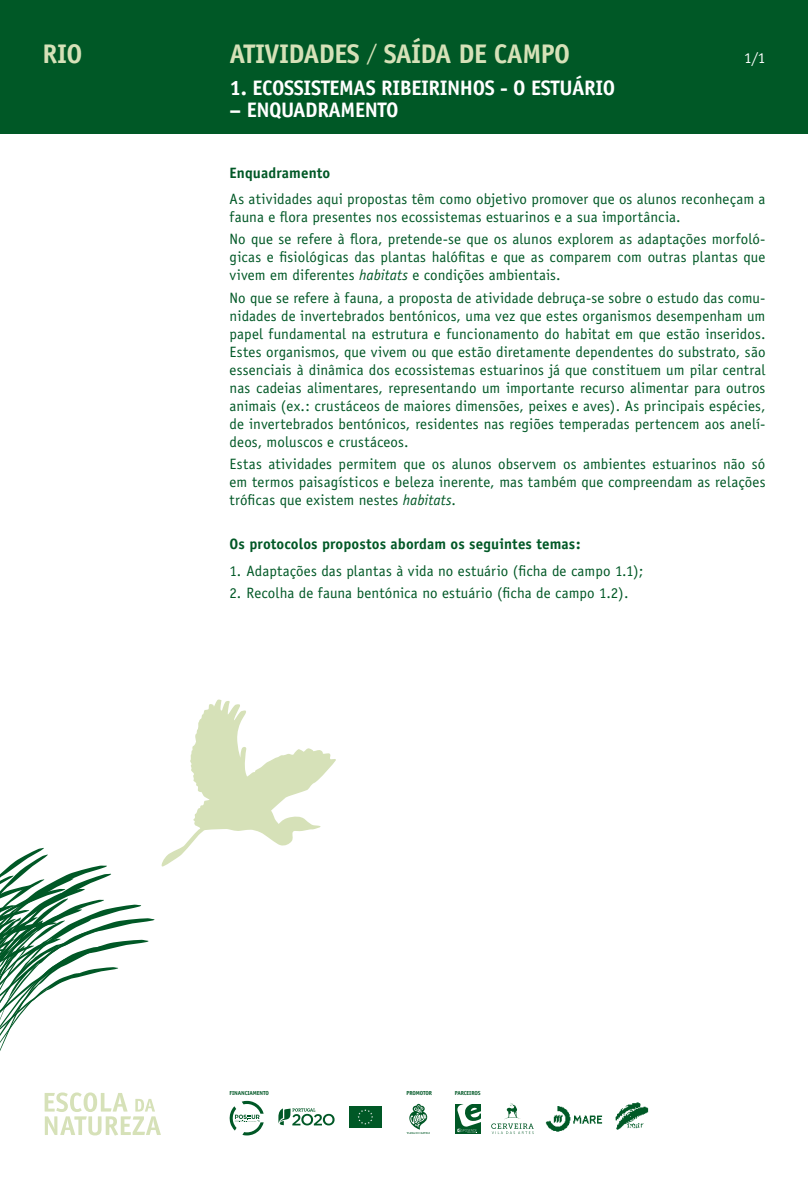
<style>
.page{position:relative;width:808px;height:1178px;background:#fff}
.page>*{position:absolute;margin:0;border:0;box-sizing:border-box;transform-origin:0 0}
.t1{font:700 27px "Officina Sans";letter-spacing:-.02em;color:#d6e1b8}
.t2{font:700 21px "Officina Sans";letter-spacing:-.02em;color:#fff}
.t3{font:15px/18px "Officina Sans";letter-spacing:.005em;color:#005826;text-align:justify}
.t4{font:700 15px "Officina Sans";letter-spacing:.01em;color:#005826}
.t5{font:15px "Officina Sans";color:#fff}
.t6{font:700 5.85px "Officina Sans";letter-spacing:-.02em;color:#005826}
.s1{font-weight:400;font-size:22.5px}
.s2{font-style:italic}
</style>
<div class="page">
<div style="left:0;top:0;width:808px;height:134px;background:#005826"></div>
<svg style="left:0;top:699px;width:336px;height:352px"></svg>
<svg style="left:45px;top:1092px;width:116px;height:43px"></svg>
<svg style="left:229px;top:1101px;width:35px;height:34px"></svg>
<svg style="left:278px;top:1108px;width:57px;height:17px"></svg>
<div style="left:349px;top:1106px;width:32px;height:22px;background:#005826"></div>
<svg style="left:358px;top:1109px;width:15px;height:15px"></svg>
<svg style="left:491px;top:1103px;width:43px;height:31px"></svg>
<svg style="left:406px;top:1104px;width:24px;height:30px"></svg>
<div style="left:455px;top:1104px;width:25px;height:30px;background:#005826"></div>
<svg style="left:457px;top:1104px;width:23px;height:29px"></svg>
<img style="left:545px;top:1106px;width:58px;height:26px">
<img style="left:615px;top:1102px;width:34px;height:28px">
<h1 class="t1" style="left:43px;top:37px;width:41px">RIO</h1>
<h1 class="t1" style="left:230px;top:37px;width:340px">ATIVIDADES <span class="s1">/</span> saída de cam po</h1>
<h2 class="t2" style="left:230px;top:75px;width:387px">1. ECOSSISTEMAS RIBEIRINHOS - O ESTUÁRIO</h2>
<h2 class="t2" style="left:230px;top:97px;width:170px">– ENQUADRAMENTO</h2>
<p class="t5" style="left:744px;top:49px;width:23px">1/1</p>
<p class="t4" style="left:230px;top:163px;width:102px">Enquadramento</p>
<p class="t3" style="left:230px;top:190px;width:537px">As atividades aqui propostas têm como objetivo promover que os alunos reconheçam a fauna e flora presentes nos ecossistemas estuarinos e a sua importância.</p>
<p class="t3" style="left:230px;top:230px;width:537px">No que se refere à flora, pretende-se que os alunos explorem as adaptações morfoló&shy;gicas e fisiológicas das plantas halófitas e que as comparem com outras plantas que vivem em diferentes <span class="s2">habitats</span> e condições ambientais.</p>
<p class="t3" style="left:230px;top:289px;width:537px">No que se refere à fauna, a proposta de atividade debruça-se sobre o estudo das comu&shy;nidades de invertebrados bentónicos, uma vez que estes organismos desempenham um papel fundamental na estrutura e funcionamento do habitat em que estão inseridos.<br>Estes organismos, que vivem ou que estão diretamente dependentes do substrato, são essenciais à dinâmica dos ecossistemas estuarinos já que constituem um pilar central nas cadeias alimentares, representando um importante recurso alimentar para outros animais (ex.: crustáceos de maiores dimensões, peixes e aves). As principais espécies, de invertebrados bentónicos, residentes nas regiões temperadas pertencem aos anelí&shy;deos, moluscos e crustáceos.</p>
<p class="t3" style="left:230px;top:455px;width:537px">Estas atividades permitem que os alunos observem os ambientes estuarinos não só em termos paisagísticos e beleza inerente, mas também que compreendam as relações tróficas que existem nestes <span class="s2">habitats</span>.</p>
<p class="t4" style="left:230px;top:535px;width:352px">Os protocolos propostos abordam os seguintes temas:</p>
<p class="t3" style="left:230px;top:562px;width:415px">1. Adaptações das plantas à vida no estuário (ficha de campo 1.1);</p>
<p class="t3" style="left:230px;top:584px;width:400px">2. Recolha de fauna bentónica no estuário (ficha de campo 1.2).</p>
<p class="t6" style="left:230px;top:1089px;width:41px">FINANCIAMENTO</p>
<p class="t6" style="left:406px;top:1090px;width:27px">PROMOTOR</p>
<p class="t6" style="left:455px;top:1090px;width:27px">PARCEIROS</p>
</div>
